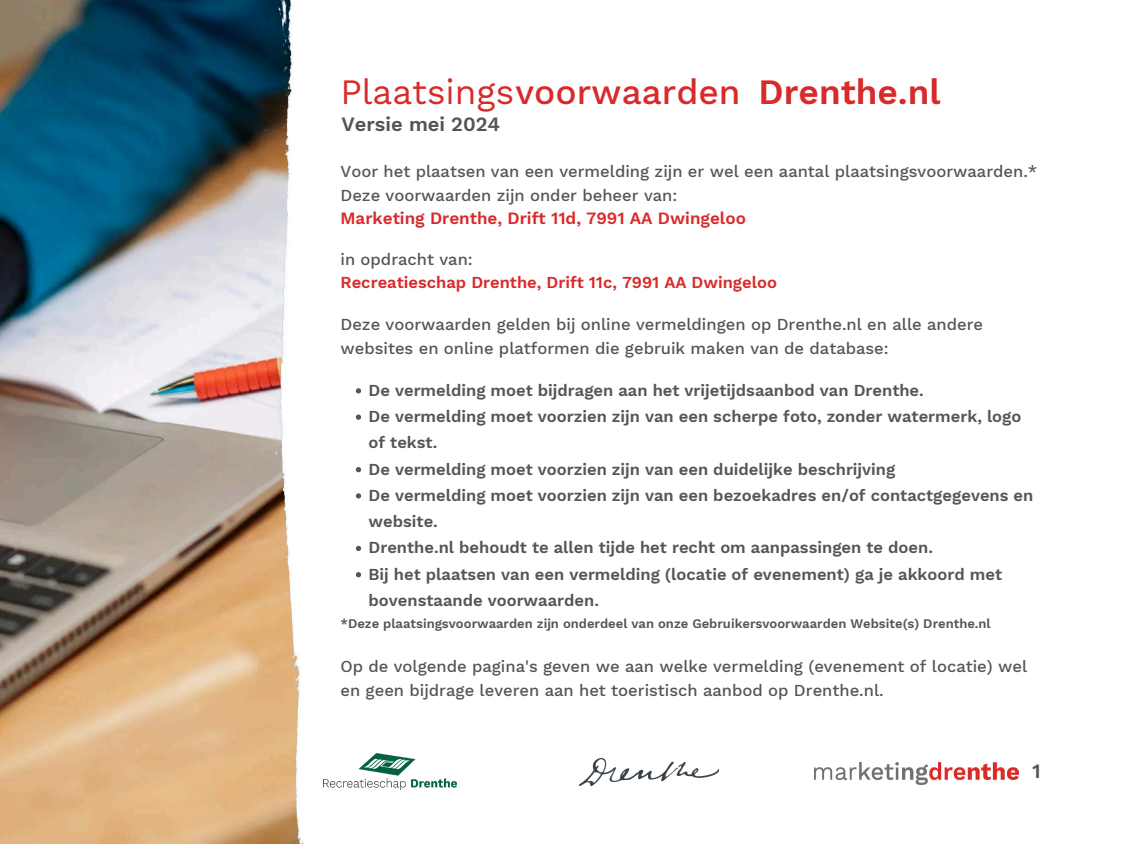
<style>
.page{position:relative;width:1125px;height:844px;background:#fff}
.page>*{position:absolute;margin:0;border:0;box-sizing:border-box;transform-origin:0 0}
.t1{font:500 35.1px "Work Sans";color:#d82a2b}
.t2{font:600 20px "Work Sans";color:#545454}
.t3{font:600 20px "Work Sans";color:#555}
.t4{font:600 17px "Work Sans";color:#d82a2b}
.t5{font:600 16.5px/26.2px "Work Sans";color:#555}
.t6{font:500 16.5px/24.8px "Work Sans";color:#555}
.t7{font:600 16.5px "Work Sans";color:#d82a2b}
.t8{font:600 13px "Work Sans";color:#555}
.s1{font-weight:400}
.s2{font-weight:600}
</style>
<div class="page">
<img style="left:0;top:0;width:246px;height:844px">
<img style="left:580px;top:759px;width:138px;height:27px">
<img style="left:246px;top:0;width:155px;height:844px">
<svg style="left:356px;top:388px;width:5px;height:5px"></svg>
<svg style="left:356px;top:414px;width:5px;height:6px"></svg>
<svg style="left:356px;top:467px;width:5px;height:5px"></svg>
<svg style="left:356px;top:493px;width:5px;height:5px"></svg>
<svg style="left:356px;top:546px;width:5px;height:5px"></svg>
<svg style="left:356px;top:572px;width:5px;height:5px"></svg>
<img style="left:323px;top:754px;width:133px;height:35px">
<img style="left:815px;top:762px;width:203px;height:22px">
<h1 class="t1" style="left:340px;top:71px;width:602px"><span class="s1">Plaatsings</span>voorwaarden <span class="s2">Drenthe.nl</span></h1>
<p class="t2" style="left:342px;top:112px;width:160px">Versie mei 2024</p>
<p class="t6" style="left:340px;top:159px;width:698px">Voor het plaatsen van een vermelding zijn er wel een aantal plaatsingsvoorwaarden.*<br>Deze voorwaarden zijn onder beheer van:</p>
<p class="t4" style="left:340px;top:208px;width:407px">Marketing Drenthe, Drift 11d, 7991 AA Dwingeloo</p>
<p class="t6" style="left:340px;top:247px;width:134px">in opdracht van:</p>
<p class="t7" style="left:340px;top:273px;width:438px">Recreatieschap Drenthe, Drift 11c, 7991 AA Dwingeloo</p>
<p class="t6" style="left:340px;top:311px;width:644px">Deze voorwaarden gelden bij online vermeldingen op Drenthe.nl en alle andere websites en online platformen die gebruik maken van de database:</p>
<p class="t5" style="left:369px;top:377px;width:666px">De vermelding moet bijdragen aan het vrijetijdsaanbod van Drenthe.<br>De vermelding moet voorzien zijn van een scherpe foto, zonder watermerk, logo of tekst.<br>De vermelding moet voorzien zijn van een duidelijke beschrijving<br>De vermelding moet voorzien zijn van een bezoekadres en/of contactgegevens en website.<br>Drenthe.nl behoudt te allen tijde het recht om aanpassingen te doen.<br>Bij het plaatsen van een vermelding (locatie of evenement) ga je akkoord met bovenstaande voorwaarden.</p>
<p class="t8" style="left:340px;top:615px;width:652px">*Deze plaatsingsvoorwaarden zijn onderdeel van onze Gebruikersvoorwaarden Website(s) Drenthe.nl</p>
<p class="t6" style="left:340px;top:653px;width:688px">Op de volgende pagina's geven we aan welke vermelding (evenement of locatie) wel en geen bijdrage leveren aan het toeristisch aanbod op Drenthe.nl.</p>
<p class="t3" style="left:1032px;top:760px;width:10px">1</p>
</div>
